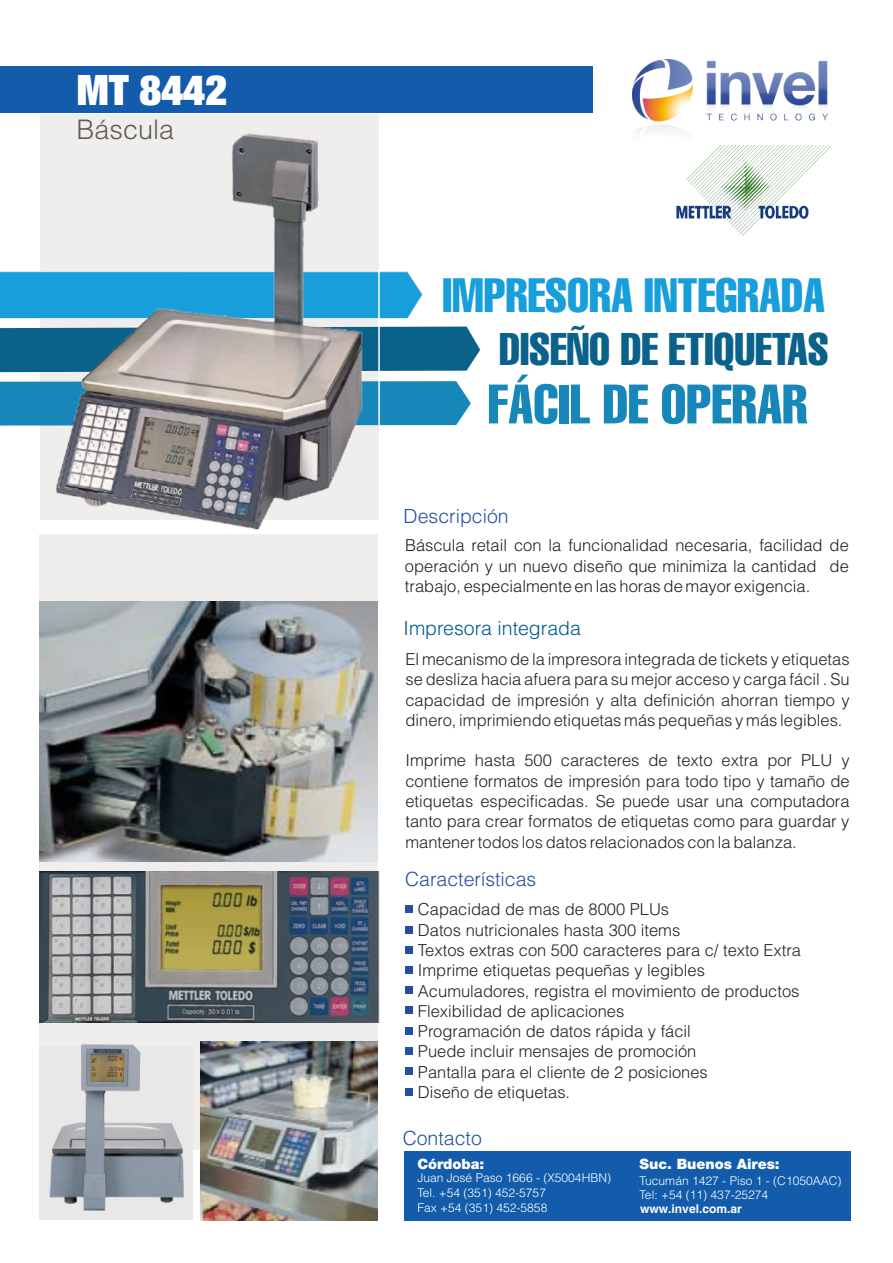
<style>
.page{position:relative;width:893px;height:1263px;background:#fff}
.page>*{position:absolute;margin:0;border:0;box-sizing:border-box;transform-origin:0 0}
.t1{font:extra-condensed 54.6px "Helvetica";color:#1787ba}
.t2{font:extra-condensed 47.4px "Helvetica";color:#179edb}
.t3{font:extra-condensed 45px "Helvetica";color:#0a618a}
.t4{font:900 expanded 42px "Helvetica Neue";color:#fff}
.t5{font:300 27px "Helvetica";color:#605c55}
.t6{font:300 19.5px "Helvetica";color:#244fa3}
.t7{font:300 19.5px "Helvetica";color:#00598c}
.t8{font:300 16.5px/20.2px "Helvetica";color:#241f21;text-align:justify}
.t9{font:300 16.5px/20.2px "Helvetica";color:#231f20;text-align:justify}
.t10{font:900 14.25px "Helvetica Neue";color:#fff}
.t11{font:300 12px/14.9px "Helvetica";color:#fff}
.t12{font:700 12px "Helvetica";color:#fff}
</style>
<div class="page">
<div style="left:0;top:66px;width:593px;height:47px;background:#125cab"></div>
<div style="left:40px;top:115px;width:338px;height:405px;background:#f0eeec"></div>
<div style="left:40px;top:534px;width:338px;height:616px;background:#f0eeec"></div>
<svg style="left:0;top:271px;width:423px;height:48px;background:#31a8de"></svg>
<svg style="left:0;top:327px;width:480px;height:45px;background:#1a6b91"></svg>
<svg style="left:0;top:381px;width:471px;height:45px;background:#288fbe"></svg>
<div style="left:40px;top:1046px;width:153px;height:174px;background:#e7e8e8"></div>
<div style="left:405px;top:905px;width:8px;height:8px;background:#244fa3"></div>
<div style="left:405px;top:926px;width:8px;height:7px;background:#244fa3"></div>
<div style="left:405px;top:946px;width:8px;height:8px;background:#244fa3"></div>
<div style="left:405px;top:966px;width:8px;height:8px;background:#244fa3"></div>
<div style="left:405px;top:986px;width:8px;height:8px;background:#244fa3"></div>
<div style="left:405px;top:1006px;width:8px;height:8px;background:#244fa3"></div>
<div style="left:405px;top:1027px;width:8px;height:7px;background:#244fa3"></div>
<div style="left:405px;top:1047px;width:8px;height:8px;background:#244fa3"></div>
<div style="left:405px;top:1067px;width:8px;height:8px;background:#244fa3"></div>
<div style="left:405px;top:1088px;width:8px;height:7px;background:#244fa3"></div>
<hr style="left:378px;top:270px;width:2px;height:155px;background:#fff">
<img style="left:676px;top:145px;width:155px;height:90px">
<img style="left:633px;top:59px;width:194px;height:94px">
<img style="left:40px;top:601px;width:337px;height:261px">
<img style="left:40px;top:872px;width:340px;height:151px">
<img style="left:201px;top:1041px;width:177px;height:179px">
<img style="left:49px;top:1043px;width:135px;height:168px">
<img style="left:48px;top:114px;width:319px;height:416px">
<div style="left:404px;top:1151px;width:446px;height:69px;background:#125cab"></div>
<h3 class="t4" style="left:76px;top:73px;width:152px">MT 8442</h3>
<h3 class="t5" style="left:76px;top:119px;width:99px">Báscula</h3>
<h2 class="t2" style="left:442px;top:278px;width:384px">IMPRESORA INTEGRADA</h2>
<h3 class="t3" style="left:499px;top:333px;width:331px">DISEÑO DE ETIQUETAS</h3>
<h1 class="t1" style="left:488px;top:384px;width:321px">FÁCIL DE OPERAR</h1>
<p class="t6" style="left:404px;top:509px;width:107px">Descripción</p>
<p class="t9" style="left:405px;top:537px;width:445px">Báscula retail con la funcionalidad necesaria, facilidad de operación y un nuevo diseño que minimiza la cantidad de trabajo, especialmente en las horas de mayor exigencia.</p>
<p class="t7" style="left:404px;top:621px;width:179px">Impresora integrada</p>
<p class="t8" style="left:405px;top:651px;width:446px">El mecanismo de la impresora integrada de tickets y etiquetas se desliza hacia afuera para su mejor acceso y carga fácil . Su capacidad de impresión y alta definición ahorran tiempo y dinero, imprimiendo etiquetas más pequeñas y más legibles.</p>
<p class="t8" style="left:405px;top:752px;width:446px">Imprime hasta 500 caracteres de texto extra por PLU y contiene formatos de impresión para todo tipo y tamaño de etiquetas especificadas. Se puede usar una computadora tanto para crear formatos de etiquetas como para guardar y mantener todos los datos relacionados con la balanza.</p>
<p class="t6" style="left:405px;top:872px;width:133px">Características</p>
<p class="t8" style="left:418px;top:901px;width:385px;text-align:left">Capacidad de mas de 8000 PLUs<br>Datos nutricionales hasta 300 items<br>Textos extras con 500 caracteres para c/ texto Extra Imprime etiquetas pequeñas y legibles Acumuladores, registra el movimiento de productos Flexibilidad de aplicaciones<br>Programación de datos rápida y fácil<br>Puede incluir mensajes de promoción<br>Pantalla para el cliente de 2 posiciones<br>Diseño de etiquetas.</p>
<p class="t6" style="left:403px;top:1131px;width:81px">Contacto</p>
<p class="t10" style="left:417px;top:1158px;width:68px">Córdoba:</p>
<p class="t11" style="left:417px;top:1171px;width:195px">Juan José Paso 1666 - (X5004HBN)<br>Tel. +54 (351) 452-5757<br>Fax +54 (351) 452-5858</p>
<p class="t10" style="left:640px;top:1158px;width:142px">Suc. Buenos Aires:</p>
<p class="t11" style="left:640px;top:1174px;width:204px">Tucumán 1427 - Piso 1 - (C1050AAC)<br>Tel: +54 (11) 437-25274</p>
<p class="t12" style="left:640px;top:1204px;width:103px">www.invel.com.ar</p>
</div>
